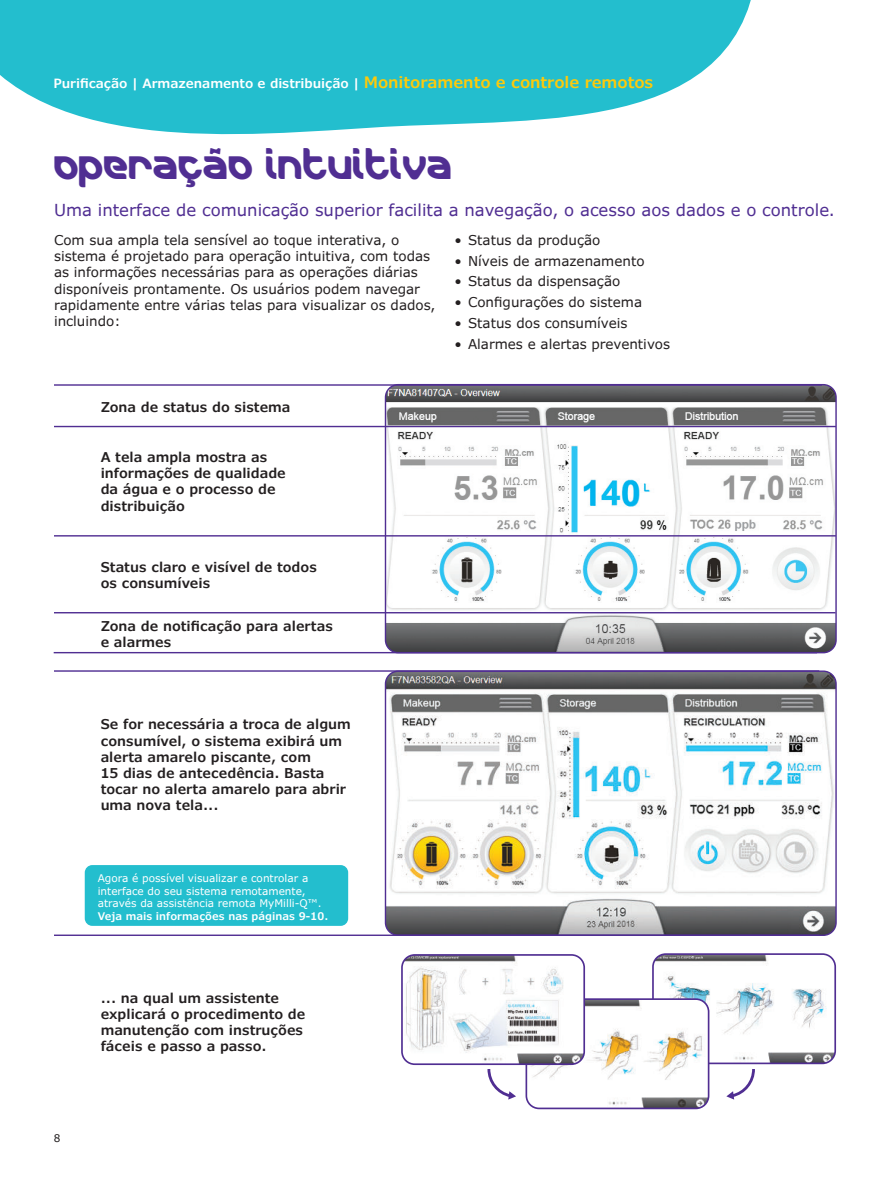
<style>
.page{position:relative;width:891px;height:1188px;background:#fff}
.page>*{position:absolute;margin:0;border:0;box-sizing:border-box;transform-origin:0 0}
.t1{font:33px "Merck";color:#502e92}
.t2{font:16.5px "Verdana Pro";color:#502e92}
.t3{font:600 13.5px/16.2px "Verdana Pro";color:#231f20}
.t4{font:13.5px/16.2px "Verdana Pro";color:#231f20}
.t5{font:600 12.75px "Verdana Pro";letter-spacing:-.005em;color:#fff}
.t6{font:10.5px/12.6px "Verdana Pro";color:#fff}
.t7{font:600 10.5px "Verdana Pro";color:#fff}
.t8{font:10.5px "Verdana Pro";color:#231f20}
.s1{font-size:15.75px;color:#feca0a}
</style>
<div class="page">
<div style="left:85px;top:865px;width:263px;height:61px;background:#23bece;border-radius:8px"></div>
<svg style="left:487px;top:1069px;width:29px;height:31px"></svg>
<svg style="left:726px;top:1069px;width:29px;height:31px"></svg>
<img style="left:385px;top:672px;width:450px;height:263px">
<img style="left:385px;top:385px;width:451px;height:268px">
<img style="left:655px;top:956px;width:180px;height:107px">
<div style="left:652px;top:953px;width:184px;height:111px;border:2px solid #502e92;border-radius:13px"></div>
<img style="left:526px;top:999px;width:183px;height:109px">
<div style="left:526px;top:998px;width:183px;height:111px;border:2px solid #502e92;border-radius:13px"></div>
<img style="left:404px;top:957px;width:180px;height:107px">
<div style="left:401px;top:954px;width:184px;height:111px;border:2px solid #502e92;border-radius:13px"></div>
<hr style="left:54px;top:426px;width:782px;height:1px;background:#502e92">
<hr style="left:54px;top:384px;width:768px;height:2px;background:#502e92">
<hr style="left:54px;top:535px;width:782px;height:2px;background:#502e92">
<hr style="left:54px;top:612px;width:782px;height:1px;background:#502e92">
<hr style="left:54px;top:652px;width:763px;height:1px;background:#502e92">
<hr style="left:54px;top:935px;width:765px;height:1px;background:#502e92">
<hr style="left:54px;top:670px;width:765px;height:2px;background:#502e92">
<svg style="left:0;top:0;width:751px;height:135px;fill:#23bece"></svg>
<p class="t5" style="left:53px;top:75px;width:601px">Purificação | Armazenamento e distribuição | <span class="s1">Monitoramento e controle remotos</span></p>
<h1 class="t1" style="left:54px;top:148px;width:400px">OPERAÇÃO INTUITIVA</h1>
<p class="t2" style="left:54px;top:200px;width:782px">Uma interface de comunicação superior facilita a navegação, o acesso aos dados e o controle.</p>
<p class="t4" style="left:54px;top:232px;width:383px">Com sua ampla tela sensível ao toque interativa, o sistema é projetado para operação intuitiva, com todas as informações necessárias para as operações diárias disponíveis prontamente. Os usuários podem navegar rapidamente entre várias telas para visualizar os dados, incluindo:</p>
<p class="t4" style="left:455px;top:233px;width:147px">• Status da produção</p>
<p class="t4" style="left:455px;top:254px;width:192px">• Níveis de armazenamento</p>
<p class="t4" style="left:455px;top:275px;width:167px">• Status da dispensação</p>
<p class="t4" style="left:455px;top:295px;width:189px">• Configurações do sistema</p>
<p class="t4" style="left:455px;top:316px;width:175px">• Status dos consumíveis</p>
<p class="t4" style="left:455px;top:337px;width:217px">• Alarmes e alertas preventivos</p>
<p class="t3" style="left:101px;top:400px;width:191px">Zona de status do sistema</p>
<p class="t3" style="left:101px;top:450px;width:187px">A tela ampla mostra as informações de qualidade da água e o processo de distribuição</p>
<p class="t3" style="left:101px;top:559px;width:218px">Status claro e visível de todos os consumíveis</p>
<p class="t3" style="left:101px;top:617px;width:234px">Zona de notificação para alertas e alarmes</p>
<p class="t3" style="left:101px;top:717px;width:252px">Se for necessária a troca de algum consumível, o sistema exibirá um alerta amarelo piscante, com<br>15 dias de antecedência. Basta tocar no alerta amarelo para abrir uma nova tela...</p>
<p class="t6" style="left:98px;top:872px;width:225px">Agora é possível visualizar e controlar a interface do seu sistema remotamente, através da assistência remota MyMilli-Q™.</p>
<p class="t7" style="left:98px;top:909px;width:232px">Veja mais informações nas páginas 9-10.</p>
<p class="t8" style="left:54px;top:1131px;width:8px">8</p>
<p class="t3" style="left:101px;top:991px;width:206px">... na qual um assistente explicará o procedimento de manutenção com instruções fáceis e passo a passo.</p>
</div>
